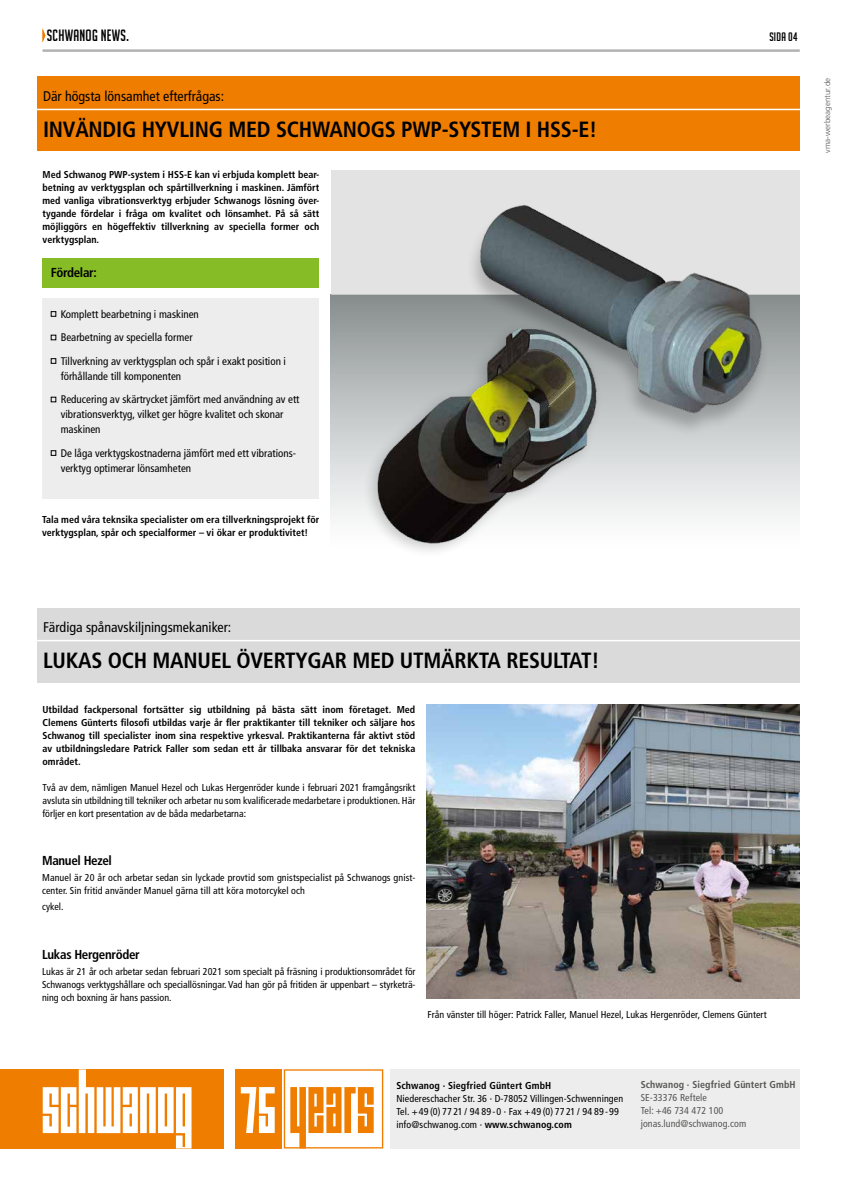
<style>
.page{position:relative;width:842px;height:1191px;background:#fff}
.page>*{position:absolute;margin:0;border:0;box-sizing:border-box;transform-origin:0 0}
.t1{font:700 condensed 22px "Frutiger";letter-spacing:-.01em;color:#000}
.t2{font:16px "Big Noodle Titling";letter-spacing:.02em;color:#000;scale:.95 1}
.t3{font:condensed 14px "Frutiger";color:#000}
.t4{font:700 condensed 13px "Frutiger";letter-spacing:-.025em;color:#000}
.t5{font:12px "Big Noodle Titling";letter-spacing:.02em;color:#000}
.t6{font:condensed 11px/23.5px "Frutiger";color:#000}
.t7{font:condensed 10px/13px "Frutiger";letter-spacing:.01em;color:#000}
.t8{font:700 condensed 10px/13px "Frutiger";color:#000;text-align:justify}
.t9{font:condensed 10px/13px "Frutiger";letter-spacing:.01em;color:#575756}
.t10{font:700 condensed 10px "Frutiger";letter-spacing:.01em;color:#575756}
.t11{font:300 8px "Frutiger";color:#575756}
.s1{font-weight:700}
</style>
<div class="page">
<div style="left:331px;top:295px;width:468px;height:255px;background:linear-gradient(to bottom,#8a9091,#fff)"></div>
<div style="left:331px;top:170px;width:468px;height:125px;background:#e3e3e3"></div>
<div style="left:0;top:1069px;width:223px;height:79px;background:#ef7d00"></div>
<svg style="left:43px;top:1069px;width:149px;height:79px"></svg>
<div style="left:390px;top:1069px;width:409px;height:79px;background:#ededed"></div>
<div style="left:235px;top:1069px;width:46px;height:79px;background:#ef7d00"></div>
<svg style="left:241px;top:1087px;width:34px;height:46px"></svg>
<svg style="left:284px;top:1069px;width:99px;height:79px"></svg>
<div style="left:43px;top:298px;width:276px;height:201px;background:#ededed"></div>
<div style="left:43px;top:258px;width:276px;height:29px;background:#86bc25"></div>
<div style="left:38px;top:608px;width:762px;height:74px;background:#dadada"></div>
<hr style="left:26px;top:640px;width:779px;height:1px;background:#fff">
<div style="left:38px;top:77px;width:762px;height:74px;background:#ef7d00"></div>
<hr style="left:26px;top:109px;width:779px;height:1px;background:#fff">
<div style="left:466px;top:207px;width:304px;height:230px;background:#000;opacity:.22"></div>
<img style="left:473px;top:205px;width:325px;height:223px">
<div style="left:361px;top:321px;width:242px;height:237px;background:#000;opacity:.2"></div>
<img style="left:369px;top:303px;width:232px;height:255px">
<img style="left:427px;top:704px;width:373px;height:295px">
<hr style="left:43px;top:50px;width:757px;height:2px;background:#b3b2b2">
<svg style="left:43px;top:29px;width:2px;height:12px"></svg>
<svg style="left:51px;top:311px;width:5px;height:6px"></svg>
<svg style="left:51px;top:335px;width:5px;height:5px"></svg>
<svg style="left:51px;top:358px;width:5px;height:6px"></svg>
<svg style="left:51px;top:397px;width:5px;height:5px"></svg>
<svg style="left:51px;top:450px;width:5px;height:6px"></svg>
<h2 class="t2" style="left:47px;top:27px;width:88px">SCHWANOG NEWS.</h2>
<p class="t5" style="left:769px;top:31px;width:30px">SIDA 04</p>
<h3 class="t3" style="left:43px;top:88px;width:183px">Där högsta lönsamhet efterfrågas:</h3>
<h1 class="t1" style="left:43px;top:116px;width:556px">INVÄNDIG HYVLING MED SCHWANOGS PWP-SYSTEM I HSS-E!</h1>
<p class="t8" style="left:43px;top:168px;width:278px">Med Schwanog PWP-system i HSS-E kan vi erbjuda komplett bear&shy;betning av verktygsplan och spårtillverkning i maskinen. Jämfört med vanliga vibrationsverktyg erbjuder Schwanogs lösning över&shy;tygande fördelar i fråga om kvalitet och lönsamhet. På så sätt möjliggörs en högeffektiv tillverkning av speciella former och verktygsplan.</p>
<h3 class="t4" style="left:51px;top:264px;width:48px">Fördelar:</h3>
<p class="t6" style="left:61px;top:302px;width:227px">Komplett bearbetning i maskinen<br>Bearbetning av speciella former<br>Tillverkning av verktygsplan och spår i exakt position i</p>
<p class="t6" style="left:61px;top:364px;width:240px">förhållande till komponenten<br>Reducering av skärtrycket jämfört med användning av ett</p>
<p class="t6" style="left:61px;top:407px;width:224px;line-height:15px">vibrationsverktyg, vilket ger högre kvalitet och skonar maskinen</p>
<p class="t6" style="left:61px;top:445px;width:237px;line-height:15px">De låga verktygskostnaderna jämfört med ett vibrations&shy;verktyg optimerar lönsamheten</p>
<p class="t8" style="left:42px;top:513px;width:279px">Tala med våra teknsika specialister om era tillverkningsprojekt för verktygsplan, spår och specialformer – vi ökar er produktivitet!</p>
<p class="t11" style="left:823px;top:153px;width:76px;rotate:-90deg">vma-werbeagentur.de</p>
<h3 class="t3" style="left:43px;top:619px;width:190px">Färdiga spånavskiljningsmekaniker:</h3>
<h1 class="t1" style="left:43px;top:647px;width:558px">LUKAS OCH MANUEL ÖVERTYGAR MED UTMÄRKTA RESULTAT!</h1>
<p class="t8" style="left:43px;top:702px;width:374px">Utbildad fackpersonal fortsätter sig utbildning på bästa sätt inom företaget. Med Clemens Günterts filosofi utbildas varje år fler praktikanter till tekniker och säljare hos Schwanog till specialister inom sina respektive yrkesval. Praktikanterna får aktivt stöd av utbildningsledare Patrick Faller som sedan ett år tillbaka ansvarar för det tekniska området.</p>
<p class="t7" style="left:43px;top:780px;width:374px;text-align:justify">Två av dem, nämligen Manuel Hezel och Lukas Hergenröder kunde i februari 2021 framgångsrikt avsluta sin utbildning till tekniker och arbetar nu som kvalificerade medarbetare i produktionen. Här förljer en kort presentation av de båda medarbetarna:</p>
<h3 class="t4" style="left:42px;top:853px;width:71px">Manuel Hezel</h3>
<p class="t7" style="left:42px;top:871px;width:375px">Manuel är 20 år och arbetar sedan sin lyckade provtid som gnistspecialist på Schwanogs gnist&shy;center. Sin fritid använder Manuel gärna till att köra motorcykel och</p>
<p class="t7" style="left:42px;top:900px;width:23px">cykel.</p>
<h3 class="t4" style="left:42px;top:947px;width:99px">Lukas Hergenröder</h3>
<p class="t7" style="left:42px;top:965px;width:375px;text-align:justify">Lukas är 21 år och arbetar sedan februari 2021 som specialt på fräsning i produktionsområdet för Schwanogs verktygshållare och speciallösningar. Vad han gör på fritiden är uppenbart – styrketrä&shy;ning och boxning är hans passion.</p>
<p class="t7" style="left:428px;top:1008px;width:341px">Från vänster till höger: Patrick Faller, Manuel Hezel, Lukas Hergenröder, Clemens Güntert</p>
<p class="t8" style="left:396px;top:1078px;width:156px">Schwanog · Siegfried Güntert GmbH</p>
<p class="t7" style="left:396px;top:1091px;width:228px">Niedereschacher Str. 36 · D-78052 Villingen-Schwenningen<br>Tel. +49 (0) 77 21 / 94 89-0 · Fax +49 (0) 77 21 / 94 89-99 info@schwanog.com · <span class="s1">www.schwanog.com</span></p>
<p class="t10" style="left:641px;top:1079px;width:156px">Schwanog · Siegfried Güntert GmbH</p>
<p class="t9" style="left:641px;top:1091px;width:107px">SE-33376 Reftele<br>Tel: +46 734 472 100 jonas.lund@schwanog.com</p>
</div>
